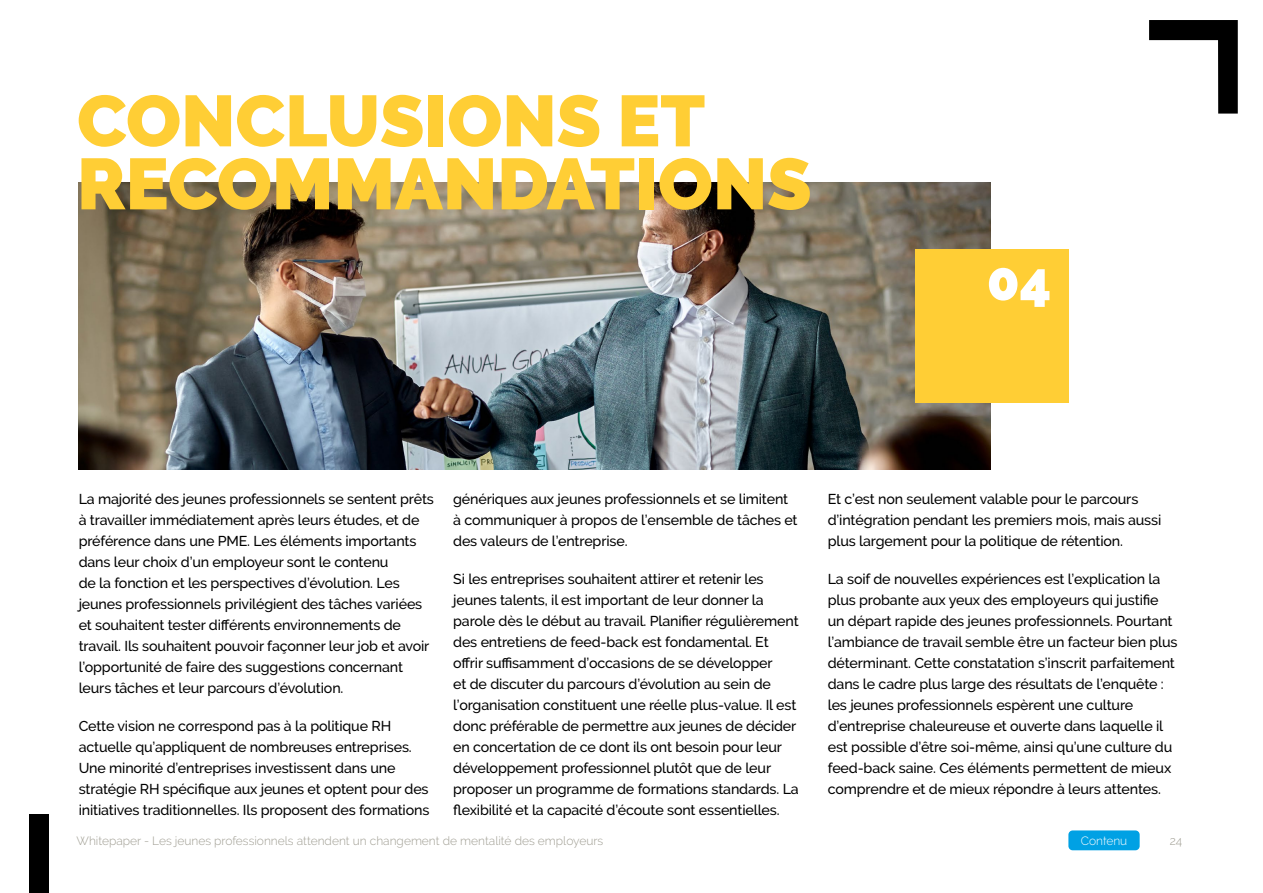
<style>
.page{position:relative;width:1263px;height:893px;background:#fff}
.page>*{position:absolute;margin:0;border:0;box-sizing:border-box;transform-origin:0 0}
.t1{font:900 72px/63px "Raleway";color:#ffce35}
.t2{font:900 54px "Raleway";color:#fff}
.t3{font:500 14.25px/21px "Raleway";letter-spacing:-.01em;color:#000}
.t4{font:300 12px "Raleway";color:#9f9d92}
.t5{font:300 12px "Raleway";color:#fff}
</style>
<div class="page">
<div style="left:1068px;top:830px;width:72px;height:20px;background:#00a1e4;border-radius:4px"></div>
<div style="left:30px;top:814px;width:19px;height:79px;background:#000"></div>
<svg style="left:1149px;top:20px;width:89px;height:94px"></svg>
<img style="left:79px;top:182px;width:912px;height:287px">
<div style="left:915px;top:249px;width:153px;height:153px;background:#ffce35"></div>
<h1 class="t1" style="left:77px;top:90px;width:736px">CONCLUSIONS ET<br>RECOMMANDATIONS</h1>
<h2 class="t2" style="left:986px;top:250px;width:66px">04</h2>
<p class="t3" style="left:79px;top:489px;width:357px">La majorité des jeunes professionnels se sentent prêts à travailler immédiatement après leurs études, et de préférence dans une PME. Les éléments importants dans leur choix d’un employeur sont le contenu<br>de la fonction et les perspectives d’évolution. Les jeunes professionnels privilégient des tâches variées et souhaitent tester différents environnements de travail. Ils souhaitent pouvoir façonner leur job et avoir l’opportunité de faire des suggestions concernant leurs tâches et leur parcours d’évolution.</p>
<p class="t3" style="left:79px;top:716px;width:352px">Cette vision ne correspond pas à la politique RH actuelle qu’appliquent de nombreuses entreprises.<br>Une minorité d’entreprises investissent dans une stratégie RH spécifique aux jeunes et optent pour des initiatives traditionnelles. Ils proposent des formations</p>
<p class="t3" style="left:453px;top:489px;width:346px">génériques aux jeunes professionnels et se limitent à communiquer à propos de l’ensemble de tâches et des valeurs de l’entreprise.</p>
<p class="t3" style="left:453px;top:569px;width:347px">Si les entreprises souhaitent attirer et retenir les jeunes talents, il est important de leur donner la parole dès le début au travail. Planifier régulièrement des entretiens de feed-back est fondamental. Et offrir suffisamment d’occasions de se développer<br>et de discuter du parcours d’évolution au sein de l’organisation constituent une réelle plus-value. Il est donc préférable de permettre aux jeunes de décider en concertation de ce dont ils ont besoin pour leur développement professionnel plutôt que de leur proposer un programme de formations standards. La flexibilité et la capacité d’écoute sont essentielles.</p>
<p class="t3" style="left:828px;top:489px;width:335px">Et c’est non seulement valable pour le parcours d’intégration pendant les premiers mois, mais aussi plus largement pour la politique de rétention.</p>
<p class="t3" style="left:828px;top:569px;width:351px">La soif de nouvelles expériences est l’explication la plus probante aux yeux des employeurs qui justifie un départ rapide des jeunes professionnels. Pourtant l’ambiance de travail semble être un facteur bien plus déterminant. Cette constatation s’inscrit parfaitement dans le cadre plus large des résultats de l’enquête : les jeunes professionnels espèrent une culture d’entreprise chaleureuse et ouverte dans laquelle il est possible d’être soi-même, ainsi qu’une culture du feed-back saine. Ces éléments permettent de mieux comprendre et de mieux répondre à leurs attentes.</p>
<p class="t4" style="left:77px;top:833px;width:528px">Whitepaper - Les jeunes professionnels attendent un changement de mentalité des employeurs</p>
<p class="t5" style="left:1081px;top:833px;width:48px">Contenu</p>
<p class="t4" style="left:1170px;top:833px;width:14px">24</p>
</div>
